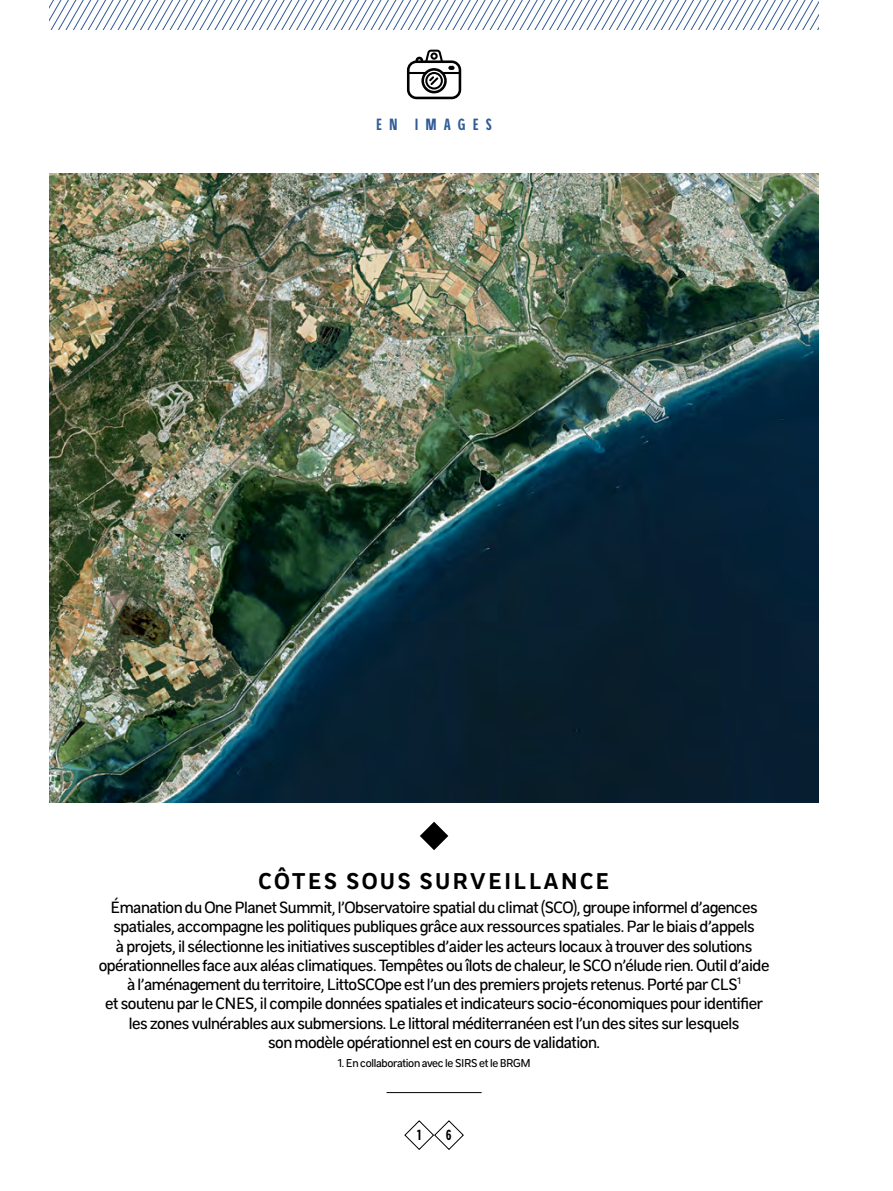
<style>
.page{position:relative;width:893px;height:1191px;background:#fff}
.page>*{position:absolute;margin:0;border:0;box-sizing:border-box;transform-origin:0 0}
.t1{font:700 24.5px "CNES Sans";letter-spacing:.09em;color:#000}
.t2{font:17.5px/19.2px "CNES Sans";letter-spacing:-.025em;color:#000;text-align:center}
.t3{font:700 17.5px "CNES Condensed";letter-spacing:.4em;color:#315b97}
.t4{font:700 15.75px "CNES Condensed";color:#000}
.t5{font:12.25px "CNES Sans";letter-spacing:-.025em;color:#000}
</style>
<div class="page">
<svg style="left:407px;top:50px;width:54px;height:49px"></svg>
<img style="left:50px;top:174px;width:769px;height:628px">
<svg style="left:50px;top:0;width:769px;height:30px"></svg>
<svg style="left:404px;top:1120px;width:60px;height:30px"></svg>
<hr style="left:387px;top:1092px;width:95px;height:1px;background:#000">
<svg style="left:420px;top:821px;width:28px;height:29px"></svg>
<p class="t3" style="left:376px;top:113px;width:117px">EN IMAGES</p>
<h1 class="t1" style="left:259px;top:867px;width:352px">CÔTES SOUS SURVEILLANCE</h1>
<p class="t2" style="left:99px;top:897px;width:672px">Émanation du One Planet Summit, l’Observatoire spatial du climat (SCO), groupe informel d’agences spatiales, accompagne les politiques publiques grâce aux ressources spatiales. Par le biais d’appels<br>à projets, il sélectionne les initiatives susceptibles d’aider les acteurs locaux à trouver des solutions opérationnelles face aux aléas climatiques. Tempêtes ou îlots de chaleur, le SCO n’élude rien. Outil d’aide à l’aménagement du territoire, LittoSCOpe est l’un des premiers projets retenus. Porté par CLS<sup>1<br></sup>et soutenu par le CNES, il compile données spatiales et indicateurs socio-économiques pour identifier les zones vulnérables aux submersions. Le littoral méditerranéen est l’un des sites sur lesquels<br>son modèle opérationnel est en cours de validation.</p>
<p class="t5" style="left:337px;top:1056px;width:195px">1. En collaboration avec le SIRS et le BRGM</p>
<p class="t4" style="left:417px;top:1124px;width:6px">1</p>
<p class="t4" style="left:446px;top:1124px;width:7px">6</p>
</div>
